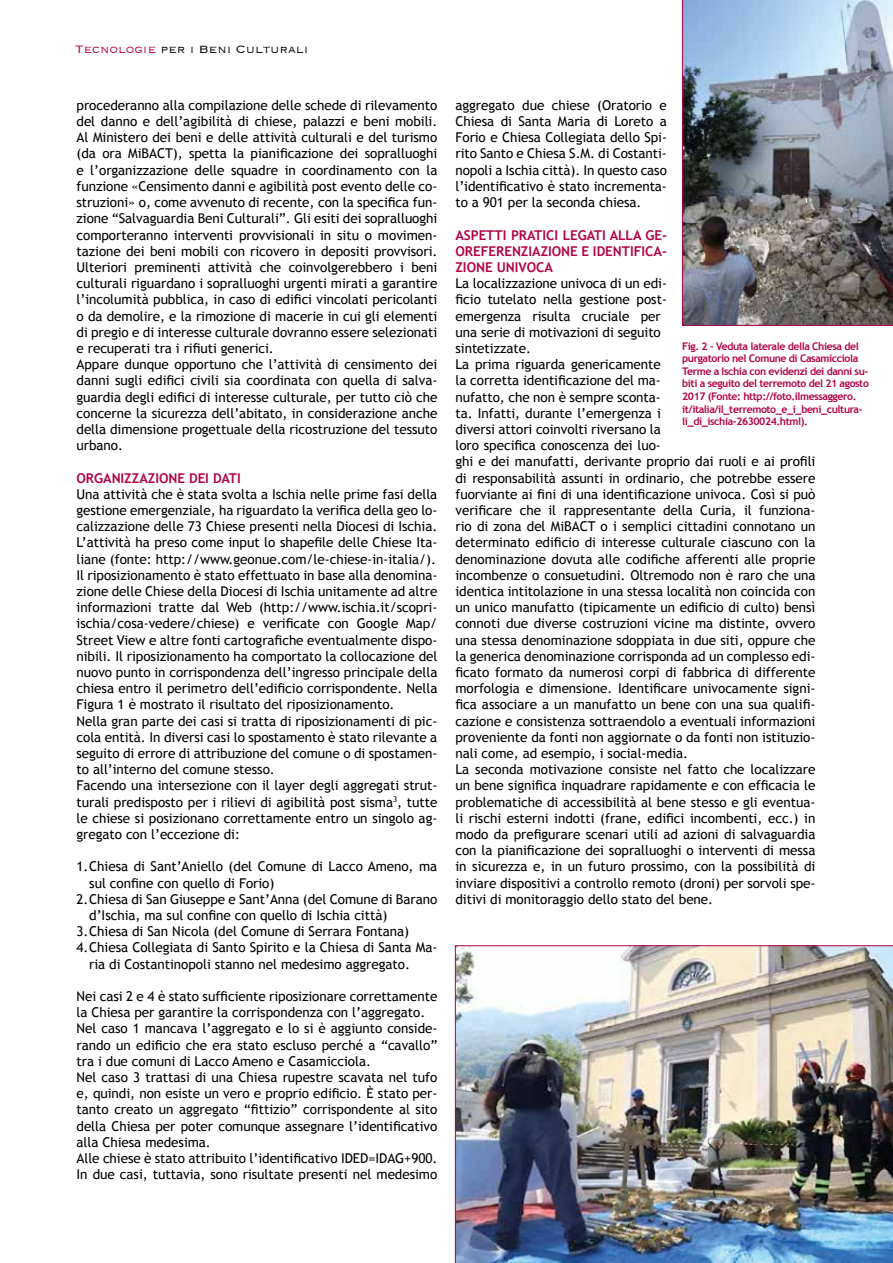
<style>
.page{position:relative;width:893px;height:1263px;background:#fff}
.page>*{position:absolute;margin:0;border:0;box-sizing:border-box;transform-origin:0 0}
.t1{font:300 14.1px "Copperplate";color:#000}
.t2{font:13.5px/16.2px "Trebuchet MS";letter-spacing:-.005em;color:#000}
.t3{font:700 13.5px/16.2px "Trebuchet MS";letter-spacing:-.005em;color:#b40247;text-align:justify}
.t4{font:700 10.5px/12.6px "Trebuchet MS";letter-spacing:-.04em;color:#b40247}
.s1{color:#b40247}
</style>
<div class="page">
<img style="left:682px;top:0;width:211px;height:326px">
<img style="left:455px;top:945px;width:438px;height:318px">
<p class="t1" style="left:75px;top:40px;width:235px"><span class="s1">Tecnologie</span> per i Beni Culturali</p>
<p class="t2" style="left:77px;top:97px;width:362px">procederanno alla compilazione delle schede di rilevamento del danno e dell’agibilità di chiese, palazzi e beni mobili.<br>Al Ministero dei beni e delle attività culturali e del turismo (da ora MiBACT), spetta la pianificazione dei sopralluoghi e l’organizzazione delle squadre in coordinamento con la funzione «Censimento danni e agibilità post evento delle co&shy;struzioni» o, come avvenuto di recente, con la specifica fun&shy;zione “Salvaguardia Beni Culturali”. Gli esiti dei sopralluoghi comporteranno interventi provvisionali in situ o movimen&shy;tazione dei beni mobili con ricovero in depositi provvisori.<br>Ulteriori preminenti attività che coinvolgerebbero i beni culturali riguardano i sopralluoghi urgenti mirati a garantire l’incolumità pubblica, in caso di edifici vincolati pericolanti o da demolire, e la rimozione di macerie in cui gli elementi di pregio e di interesse culturale dovranno essere selezionati e recuperati tra i rifiuti generici.<br>Appare dunque opportuno che l’attività di censimento dei danni sugli edifici civili sia coordinata con quella di salva&shy;guardia degli edifici di interesse culturale, per tutto ciò che concerne la sicurezza dell’abitato, in considerazione anche della dimensione progettuale della ricostruzione del tessuto urbano.</p>
<p class="t3" style="left:77px;top:470px;width:166px">ORGANIZZAZIONE DEI DATI</p>
<p class="t2" style="left:77px;top:486px;width:362px">Una attività che è stata svolta a Ischia nelle prime fasi della gestione emergenziale, ha riguardato la verifica della geo lo&shy;calizzazione delle 73 Chiese presenti nella Diocesi di Ischia.<br>L’attività ha preso come input lo shapefile delle Chiese Ita&shy;liane (fonte: http://www.geonue.com/le-chiese-in-italia/).<br>Il riposizionamento è stato effettuato in base alla denomina&shy;zione delle Chiese della Diocesi di Ischia unitamente ad altre informazioni tratte dal Web (http://www.ischia.it/scopri&shy;ischia/cosa-vedere/chiese) e verificate con Google Map/ Street View e altre fonti cartografiche eventualmente dispo&shy;nibili. Il riposizionamento ha comportato la collocazione del nuovo punto in corrispondenza dell’ingresso principale della chiesa entro il perimetro dell’edificio corrispondente. Nella Figura 1 è mostrato il risultato del riposizionamento.<br>Nella gran parte dei casi si tratta di riposizionamenti di pic&shy;cola entità. In diversi casi lo spostamento è stato rilevante a seguito di errore di attribuzione del comune o di spostamen&shy;to all’interno del comune stesso.<br>Facendo una intersezione con il layer degli aggregati strut&shy;turali predisposto per i rilievi di agibilità post sisma<sup>3</sup>, tutte le chiese si posizionano correttamente entro un singolo ag&shy;gregato con l’eccezione di:</p>
<p class="t2" style="left:77px;top:859px;width:362px">1.Chiesa di Sant’Aniello (del Comune di Lacco Ameno, ma</p>
<p class="t2" style="left:89px;top:875px;width:187px">sul confine con quello di Forio)</p>
<p class="t2" style="left:77px;top:891px;width:362px">2.Chiesa di San Giuseppe e Sant’Anna (del Comune di Barano</p>
<p class="t2" style="left:89px;top:907px;width:300px">d’Ischia, ma sul confine con quello di Ischia città)</p>
<p class="t2" style="left:77px;top:923px;width:334px">3.Chiesa di San Nicola (del Comune di Serrara Fontana)</p>
<p class="t2" style="left:77px;top:940px;width:362px">4.Chiesa Collegiata di Santo Spirito e la Chiesa di Santa Ma-</p>
<p class="t2" style="left:89px;top:956px;width:322px">ria di Costantinopoli stanno nel medesimo aggregato.</p>
<p class="t2" style="left:77px;top:988px;width:362px">Nei casi 2 e 4 è stato sufficiente riposizionare correttamente la Chiesa per garantire la corrispondenza con l’aggregato.<br>Nel caso 1 mancava l’aggregato e lo si è aggiunto conside&shy;rando un edificio che era stato escluso perché a “cavallo” tra i due comuni di Lacco Ameno e Casamicciola.<br>Nel caso 3 trattasi di una Chiesa rupestre scavata nel tufo e, quindi, non esiste un vero e proprio edificio. È stato per&shy;tanto creato un aggregato “fittizio” corrispondente al sito della Chiesa per poter comunque assegnare l’identificativo alla Chiesa medesima.<br>Alle chiese è stato attribuito l’identificativo IDED=IDAG+900.<br>In due casi, tuttavia, sono risultate presenti nel medesimo</p>
<p class="t2" style="left:455px;top:97px;width:213px;text-align:justify">aggregato due chiese (Oratorio e Chiesa di Santa Maria di Loreto a Forio e Chiesa Collegiata dello Spi&shy;rito Santo e Chiesa S.M. di Costanti&shy;nopoli a Ischia città). In questo caso l’identificativo è stato incrementa&shy;to a 901 per la seconda chiesa.</p>
<p class="t3" style="left:455px;top:227px;width:213px">ASPETTI PRATICI LEGATI ALLA GE-OREFERENZIAZIONE E IDENTIFICA-ZIONE UNIVOCA</p>
<p class="t2" style="left:455px;top:275px;width:361px">La localizzazione univoca di un edi-<br>ficio tutelato nella gestione post-<br>emergenza risulta cruciale per<br>una serie di motivazioni di seguito<br>sintetizzate.<br>La prima riguarda genericamente<br>la corretta identificazione del ma-<br>nufatto, che non è sempre sconta-<br>ta. Infatti, durante l’emergenza i<br>diversi attori coinvolti riversano la<br>loro specifica conoscenza dei luo-<br>ghi e dei manufatti, derivante proprio dai ruoli e ai profili di responsabilità assunti in ordinario, che potrebbe essere fuorviante ai fini di una identificazione univoca. Così si può verificare che il rappresentante della Curia, il funziona&shy;rio di zona del MiBACT o i semplici cittadini connotano un determinato edificio di interesse culturale ciascuno con la denominazione dovuta alle codifiche afferenti alle proprie incombenze o consuetudini. Oltremodo non è raro che una identica intitolazione in una stessa località non coincida con un unico manufatto (tipicamente un edificio di culto) bensì connoti due diverse costruzioni vicine ma distinte, ovvero una stessa denominazione sdoppiata in due siti, oppure che la generica denominazione corrisponda ad un complesso edi&shy;ficato formato da numerosi corpi di fabbrica di differente morfologia e dimensione. Identificare univocamente signi&shy;fica associare a un manufatto un bene con una sua qualifi&shy;cazione e consistenza sottraendolo a eventuali informazioni proveniente da fonti non aggiornate o da fonti non istituzio&shy;nali come, ad esempio, i social-media.<br>La seconda motivazione consiste nel fatto che localizzare un bene significa inquadrare rapidamente e con efficacia le problematiche di accessibilità al bene stesso e gli eventua&shy;li rischi esterni indotti (frane, edifici incombenti, ecc.) in modo da prefigurare scenari utili ad azioni di salvaguardia con la pianificazione dei sopralluoghi o interventi di messa in sicurezza e, in un futuro prossimo, con la possibilità di inviare dispositivi a controllo remoto (droni) per sorvoli spe&shy;ditivi di monitoraggio dello stato del bene.</p>
<p class="t4" style="left:682px;top:340px;width:188px">Fig. 2 – Veduta laterale della Chiesa del purgatorio nel Comune di Casamicciola Terme a Ischia con evidenzi dei danni su&shy;biti a seguito del terremoto del 21 agosto 2017 (Fonte: http://foto.ilmessaggero. it/italia/il_terremoto_e_i_beni_cultura&shy;li_di_ischia-2630024.html).</p>
</div>
